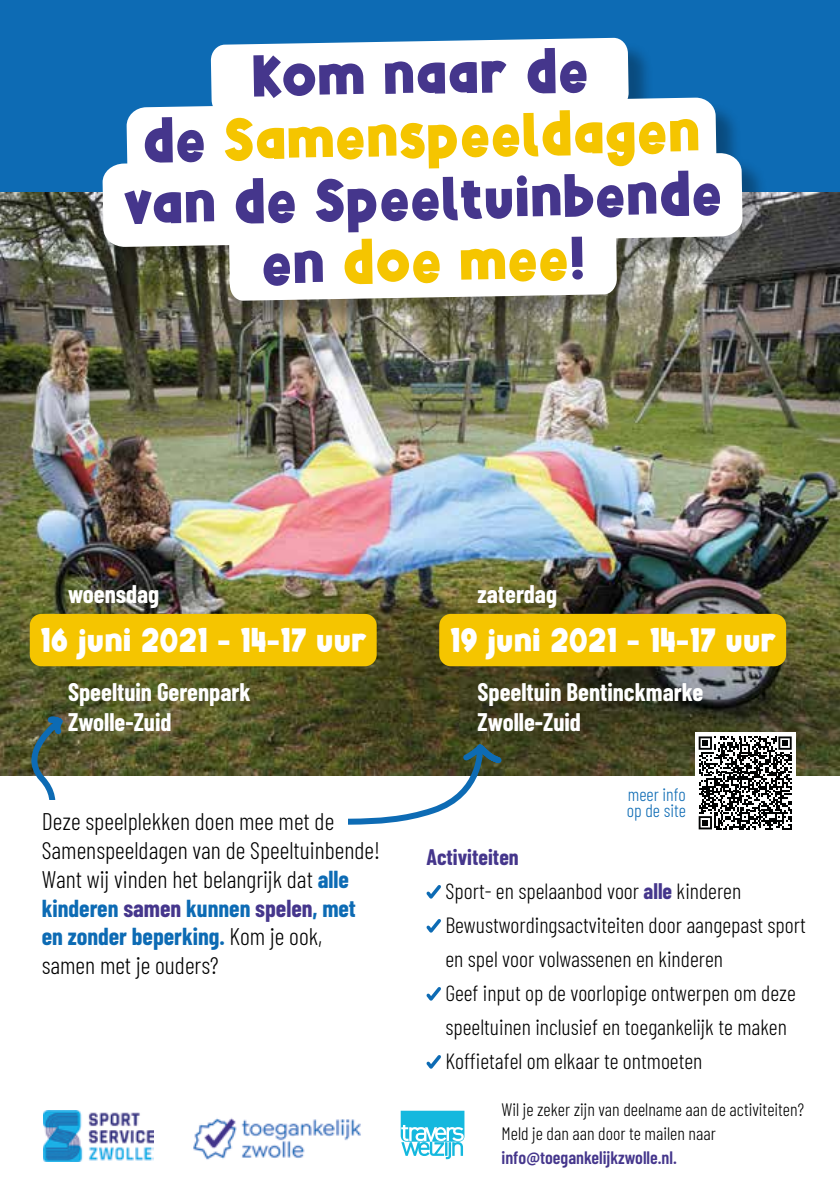
<style>
.page{position:relative;width:840px;height:1191px;background:#fff}
.page>*{position:absolute;margin:0;border:0;box-sizing:border-box;transform-origin:0 0}
.t1{font:57px/62.4px "Alphakind";color:#45368c;text-align:center}
.t2{font:32.2px "Alphakind";color:#fff}
.t3{font:700 24.8px/29.8px "Barlow Condensed";color:#fff}
.t4{font:300 24px/28.8px "Barlow Condensed";color:#000}
.t5{font:300 22px/34px "Barlow Condensed";color:#000}
.t6{font:300 18px/24px "Barlow Condensed";color:#000}
.t7{font:600 18px "Barlow Condensed";color:#45368c}
.t8{font:300 18px/16px "Barlow Condensed";color:#0d6bb4}
.s1{color:#f5c500}
.s2{font-weight:700;color:#0d6bb4}
.s3{font-weight:700;color:#45368c}
</style>
<div class="page">
<div style="left:0;top:0;width:839px;height:195px;background:#0d6bb4"></div>
<img style="left:0;top:193px;width:839px;height:582px">
<div style="left:30px;top:614px;width:346px;height:52px;background:#f5c500;border-radius:12px"></div>
<div style="left:439px;top:614px;width:346px;height:52px;background:#f5c500;border-radius:12px"></div>
<div style="left:106px;top:41px;width:662px;height:286px;background:#000;opacity:.3"></div>
<div style="left:126px;top:97px;width:590px;height:56px;background:#fff"></div>
<div style="left:102px;top:153px;width:640px;height:94px;background:#fff"></div>
<div style="left:211px;top:38px;width:417px;height:78px;background:#fff"></div>
<svg style="left:229px;top:223px;width:387px;height:78px"></svg>
<svg style="left:426px;top:885px;width:15px;height:14px"></svg>
<svg style="left:426px;top:919px;width:15px;height:14px"></svg>
<svg style="left:426px;top:987px;width:15px;height:14px"></svg>
<svg style="left:426px;top:1055px;width:15px;height:14px"></svg>
<img style="left:193px;top:1118px;width:168px;height:42px">
<img style="left:44px;top:1110px;width:110px;height:51px">
<svg style="left:400px;top:1110px;width:64px;height:49px"></svg>
<svg style="left:694px;top:732px;width:101px;height:98px"></svg>
<svg style="left:9px;top:712px;width:58px;height:88px"></svg>
<svg style="left:243px;top:742px;width:261px;height:83px"></svg>
<div style="left:30px;top:800px;width:317px;height:51px;background:#fff"></div>
<h1 class="t1" style="left:120px;top:47px;width:600px;rotate:-1deg">Kom naar de<br>de <span class="s1">Samenspeeldagen </span>van de Speeltuinbende en <span class="s1">doe mee</span>!</h1>
<p class="t3" style="left:68px;top:578px;width:93px">woensdag</p>
<h2 class="t2" style="left:41px;top:620px;width:328px">16 juni 2021 - 14-17 uur</h2>
<p class="t3" style="left:68px;top:675px;width:184px">Speeltuin Gerenpark<br>Zwolle-Zuid</p>
<p class="t4" style="left:42px;top:805px;width:339px">Deze speelplekken doen mee met de Samenspeeldagen van de Speeltuinbende!<br>Want wij vinden het belangrijk dat <span class="s2">alle kinderen</span> <span class="s3">samen</span> <span class="s2">kunnen</span> <span class="s3">spelen</span><span class="s2">, met en zonder beperking.</span> Kom je ook, samen met je ouders?</p>
<p class="t3" style="left:477px;top:578px;width:81px">zaterdag</p>
<h2 class="t2" style="left:450px;top:620px;width:328px">19 juni 2021 - 14-17 uur</h2>
<p class="t3" style="left:477px;top:675px;width:227px">Speeltuin Bentinckmarke<br>Zwolle-Zuid</p>
<p class="t8" style="left:626px;top:785px;width:60px">meer info op de site</p>
<p class="t5" style="left:445px;top:838px;width:361px;text-indent:-19px"><span class="s3">Activiteiten<br></span>Sport- en spelaanbod voor <span class="s3">alle</span> kinderen Bewustwordingsactviteiten door aangepast sport en spel voor volwassenen en kinderen<br>Geef input op de voorlopige ontwerpen om deze speeltuinen inclusief en toegankelijk te maken Koffietafel om elkaar te ontmoeten</p>
<p class="t6" style="left:501px;top:1096px;width:304px">Wil je zeker zijn van deelname aan de activiteiten?<br>Meld je dan aan door te mailen naar</p>
<p class="t7" style="left:501px;top:1144px;width:177px">info@toegankelijkzwolle.nl.</p>
</div>
